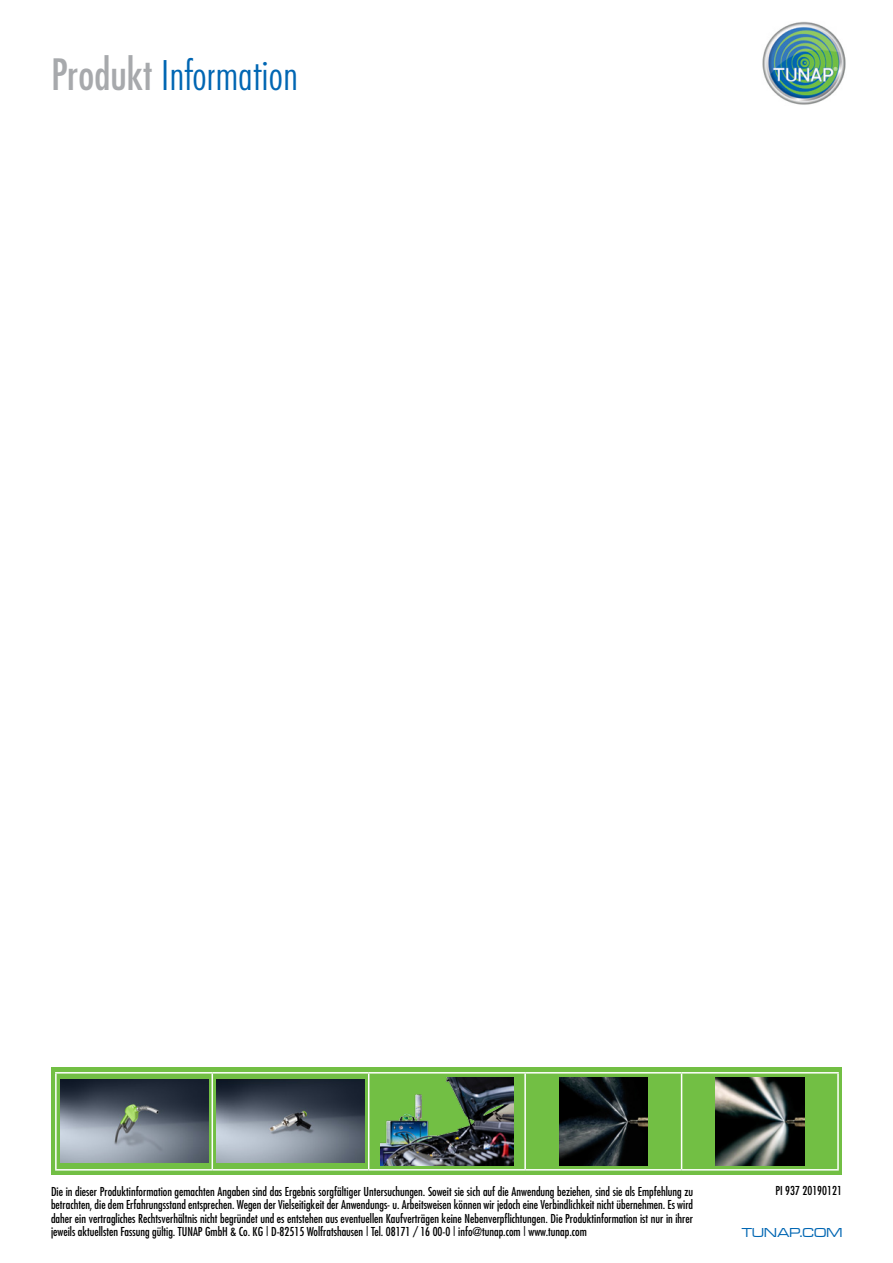
<style>
.page{position:relative;width:893px;height:1263px;background:#fff}
.page>*{position:absolute;margin:0;border:0;box-sizing:border-box;transform-origin:0 0}
.t1{font:300 condensed 42px "Futura BT";color:#0066b3}
.t2{font:13.5px "Microgramma D Medi Exte";letter-spacing:.02em;color:#0066b3}
.t3{font:condensed 12px/13.5px "Futura";color:#000;text-align:justify}
.s1{font-family:"Futura";font-weight:400;color:#a7a9ac}
</style>
<div class="page">
<img style="left:762px;top:21px;width:84px;height:84px">
<div style="left:51px;top:1068px;width:790px;height:107px;background:#72bf44"></div>
<hr style="left:55px;top:1072px;width:157px;height:1px;background:#fff">
<hr style="left:55px;top:1073px;width:2px;height:96px;background:#fff">
<hr style="left:55px;top:1169px;width:157px;height:1px;background:#fff">
<hr style="left:212px;top:1072px;width:157px;height:1px;background:#fff">
<hr style="left:212px;top:1073px;width:1px;height:96px;background:#fff">
<hr style="left:212px;top:1169px;width:157px;height:1px;background:#fff">
<hr style="left:369px;top:1072px;width:156px;height:1px;background:#fff">
<hr style="left:368px;top:1073px;width:1px;height:96px;background:#fff">
<hr style="left:369px;top:1169px;width:156px;height:1px;background:#fff">
<hr style="left:525px;top:1072px;width:157px;height:1px;background:#fff">
<hr style="left:524px;top:1073px;width:2px;height:96px;background:#fff">
<hr style="left:525px;top:1169px;width:157px;height:1px;background:#fff">
<hr style="left:682px;top:1072px;width:157px;height:1px;background:#fff">
<hr style="left:681px;top:1073px;width:1px;height:96px;background:#fff">
<hr style="left:837px;top:1073px;width:2px;height:96px;background:#fff">
<hr style="left:682px;top:1169px;width:157px;height:1px;background:#fff">
<img style="left:60px;top:1080px;width:148px;height:83px">
<img style="left:217px;top:1080px;width:147px;height:83px">
<img style="left:381px;top:1077px;width:132px;height:88px">
<img style="left:559px;top:1077px;width:89px;height:88px">
<img style="left:716px;top:1077px;width:88px;height:88px">
<h1 class="t1" style="left:51px;top:49px;width:248px"><span class="s1">Produkt</span> Information</h1>
<p class="t3" style="left:51px;top:1184px;width:644px">Die in dieser Produktinformation gemachten Angaben sind das Ergebnis sorgfältiger Untersuchungen. Soweit sie sich auf die Anwendung beziehen, sind sie als Empfehlung zu betrachten, die dem Erfahrungsstand entsprechen. Wegen der Vielseitigkeit der Anwendungs- u. Arbeitsweisen können wir jedoch eine Verbindlichkeit nicht übernehmen. Es wird daher ein vertragliches Rechtsverhältnis nicht begründet und es entstehen aus eventuellen Kaufverträgen keine Nebenverpflichtungen. Die Produktinformation ist nur in ihrer jeweils aktuellsten Fassung gültig. TUNAP GmbH &amp; Co. KG | D-82515 Wolfratshausen | Tel. 08171 / 16 00-0 | info@tunap.com | www.tunap.com</p>
<p class="t3" style="left:775px;top:1183px;width:68px">PI 937 20190121</p>
<p class="t2" style="left:742px;top:1223px;width:102px">TUNAP.COM</p>
</div>
